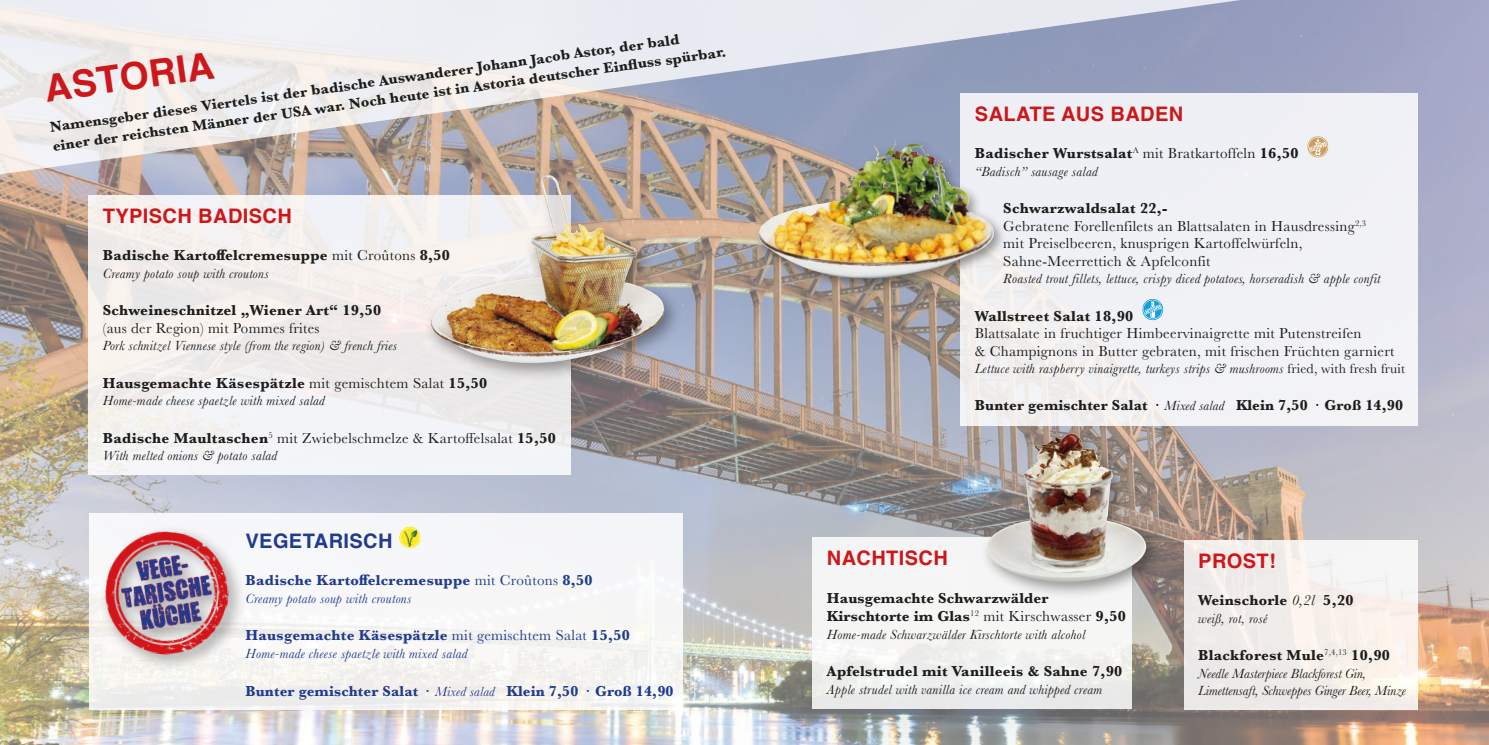
<style>
.page{position:relative;width:1489px;height:745px;background:#fff}
.page>*{position:absolute;margin:0;border:0;box-sizing:border-box;transform-origin:0 0}
.t1{font:700 37.5px "Helvetica";color:#cd171a}
.t2{font:700 20px "Helvetica";letter-spacing:.02em;color:#cd171a}
.t3{font:700 20px "Helvetica";letter-spacing:.02em;color:#213b8f}
.t4{font:700 15px/18.8px "Baskerville";letter-spacing:.02em;color:#1d1d1b}
.t5{font:15px/17.5px "Baskerville";letter-spacing:.02em;color:#1d1d1b}
.t6{font:700 15px "Baskerville";letter-spacing:.02em;color:#213b8f}
.t7{font:italic 13.75px "Baskerville";letter-spacing:.02em;color:#1d1d1b}
.t8{font:italic 13.75px/17.5px "Baskerville";color:#1d1d1b}
.t9{font:italic 13.75px "Baskerville";letter-spacing:.02em;color:#213b8f}
.s1{font-weight:400}
.s2{font-weight:700}
.s3{font-weight:400;font-style:italic;font-size:13.75px}
.s4{font-style:normal}
.s5{font-weight:400;font-style:italic}
</style>
<div class="page">
<img style="left:0;top:0;width:1488px;height:744px">
<div style="left:960px;top:93px;width:457px;height:332px;background:#f1f2f5"></div>
<div style="left:89px;top:195px;width:481px;height:279px;background:#f3f1ee"></div>
<div style="left:89px;top:513px;width:594px;height:196px;background:#f6f6f7"></div>
<div style="left:812px;top:537px;width:319px;height:171px;background:linear-gradient(to right,#f3f4f3,#f1f2f0)"></div>
<div style="left:1183px;top:539px;width:234px;height:170px;background:#f3edea"></div>
<svg style="left:0;top:0;width:1398px;height:178px"></svg>
<svg style="left:1306px;top:136px;width:22px;height:21px"></svg>
<svg style="left:1142px;top:299px;width:22px;height:21px"></svg>
<div style="left:753px;top:138px;width:254px;height:154px;background:#1d1d1b;opacity:.45"></div>
<img style="left:757px;top:140px;width:239px;height:139px">
<svg style="left:399px;top:526px;width:21px;height:22px"></svg>
<div style="left:423px;top:168px;width:260px;height:214px;background:#1d1d1b;opacity:.45"></div>
<img style="left:430px;top:175px;width:237px;height:188px">
<div style="left:979px;top:426px;width:184px;height:173px;background:#1d1d1b;opacity:.45"></div>
<img style="left:986px;top:433px;width:161px;height:148px">
<div style="left:99px;top:524px;width:147px;height:148px;background:#1d1d1b;opacity:.45"></div>
<img style="left:100px;top:525px;width:134px;height:135px">
<img style="left:118px;top:547px;width:98px;height:92px">
<p class="t4" style="left:49px;top:118px;width:681px;rotate:-8deg">Namensgeber dieses Viertels ist der badische Auswanderer Johann Jacob Astor, der bald<br>einer der reichsten Männer der USA war. Noch heute ist in Astoria deutscher Einfl uss spürbar.</p>
<h1 class="t1" style="left:41px;top:66px;width:172px;rotate:-8deg">ASTORIA</h1>
<h2 class="t2" style="left:103px;top:203px;width:190px">TYPISCH BADISCH</h2>
<p class="t4" style="left:103px;top:246px;width:349px">Badische Kartoffelcremesuppe <span class="s1">mit Croûtons</span> 8,50</p>
<p class="t7" style="left:103px;top:264px;width:167px">Creamy potato soup with croutons</p>
<p class="t4" style="left:103px;top:301px;width:280px">Schweineschnitzel „Wiener Art“ 19,50</p>
<p class="t5" style="left:103px;top:319px;width:218px">(aus der Region) mit Pommes frites</p>
<p class="t7" style="left:103px;top:336px;width:296px">Pork schnitzel Viennese style (from the region) &amp; french fries</p>
<p class="t4" style="left:103px;top:373px;width:386px">Hausgemachte Käsespätzle <span class="s1">mit gemischtem Salat</span> 15,50</p>
<p class="t7" style="left:103px;top:391px;width:224px">Home-made cheese spaetzle with mixed salad</p>
<p class="t5" style="left:103px;top:429px;width:454px"><span class="s2">Badische Maultaschen</span><sup>5</sup> mit Zwiebelschmelze &amp; Kartoffelsalat <span class="s2">15,50</span></p>
<p class="t7" style="left:103px;top:446px;width:176px">With melted onions &amp; potato salad</p>
<h2 class="t3" style="left:245px;top:528px;width:148px">VEGETARISCH</h2>
<p class="t6" style="left:245px;top:569px;width:349px">Badische Kartoffelcremesuppe <span class="s1">mit Croûtons</span> 8,50</p>
<p class="t9" style="left:245px;top:589px;width:167px">Creamy potato soup with croutons</p>
<p class="t6" style="left:245px;top:624px;width:386px">Hausgemachte Käsespätzle <span class="s1">mit gemischtem Salat</span> 15,50</p>
<p class="t9" style="left:245px;top:644px;width:224px">Home-made cheese spaetzle with mixed salad</p>
<p class="t6" style="left:245px;top:679px;width:429px">Bunter gemischter Salat · <span class="s3">Mixed salad</span> Klein 7,50 · Groß 14,90</p>
<h2 class="t2" style="left:974px;top:101px;width:210px">SALATE AUS BADEN</h2>
<p class="t4" style="left:974px;top:144px;width:325px">Badischer Wurstsalat<sup>A</sup> <span class="s1">mit Bratkartoffeln</span> 16,50</p>
<p class="t7" style="left:974px;top:162px;width:124px">“Badisch” sausage salad</p>
<p class="t5" style="left:1003px;top:200px;width:364px"><span class="s2">Schwarzwaldsalat 22,-<br></span>Gebratene Forellenfilets an Blattsalaten in Hausdressing<sup>2,3 </sup>mit Preiselbeeren, knusprigen Kartoffelwürfeln, Sahne-Meerrettich &amp; Apfelconfit</p>
<p class="t7" style="left:1003px;top:269px;width:379px">Roasted trout fillets, lettuce, crispy diced potatoes, horseradish &amp; apple confit</p>
<p class="t4" style="left:974px;top:306px;width:160px">Wallstreet Salat 18,90</p>
<p class="t5" style="left:974px;top:325px;width:421px">Blattsalate in fruchtiger Himbeervinaigrette mit Putenstreifen<br>&amp; Champignons in Butter gebraten, mit frischen Früchten garniert</p>
<p class="t7" style="left:974px;top:359px;width:432px">Lettuce with raspberry vinaigrette, turkeys strips &amp; mushrooms <span class="s4">fried, with fresh fruit</span></p>
<p class="t4" style="left:974px;top:395px;width:429px">Bunter gemischter Salat · <span class="s3">Mixed salad</span> Klein 7,50 · Groß 14,90</p>
<h2 class="t2" style="left:826px;top:545px;width:122px">NACHTISCH</h2>
<p class="t4" style="left:826px;top:588px;width:300px">Hausgemachte Schwarzwälder<br>Kirschtorte im Glas<sup>12</sup> <span class="s1">mit Kirschwasser</span> 9,50</p>
<p class="t7" style="left:826px;top:624px;width:260px">Home-made Schwarzwälder Kirschtorte with alcohol</p>
<p class="t4" style="left:826px;top:661px;width:297px">Apfelstrudel mit Vanilleeis &amp; Sahne 7,90</p>
<p class="t7" style="left:826px;top:679px;width:277px">Apple strudel with vanilla ice cream and whipped cream</p>
<h2 class="t2" style="left:1198px;top:548px;width:79px">PROST!</h2>
<p class="t4" style="left:1198px;top:590px;width:157px">Weinschorle <span class="s5">0,2l</span> 5,20</p>
<p class="t7" style="left:1198px;top:608px;width:70px">weiß, rot, rosé</p>
<p class="t4" style="left:1198px;top:645px;width:193px">Blackforest Mule<sup>7,4,13</sup> 10,90</p>
<p class="t8" style="left:1198px;top:664px;width:209px">Needle Masterpiece Blackforest Gin,<br>Limettensaft, Schweppes Ginger Beer, Minze</p>
</div>
